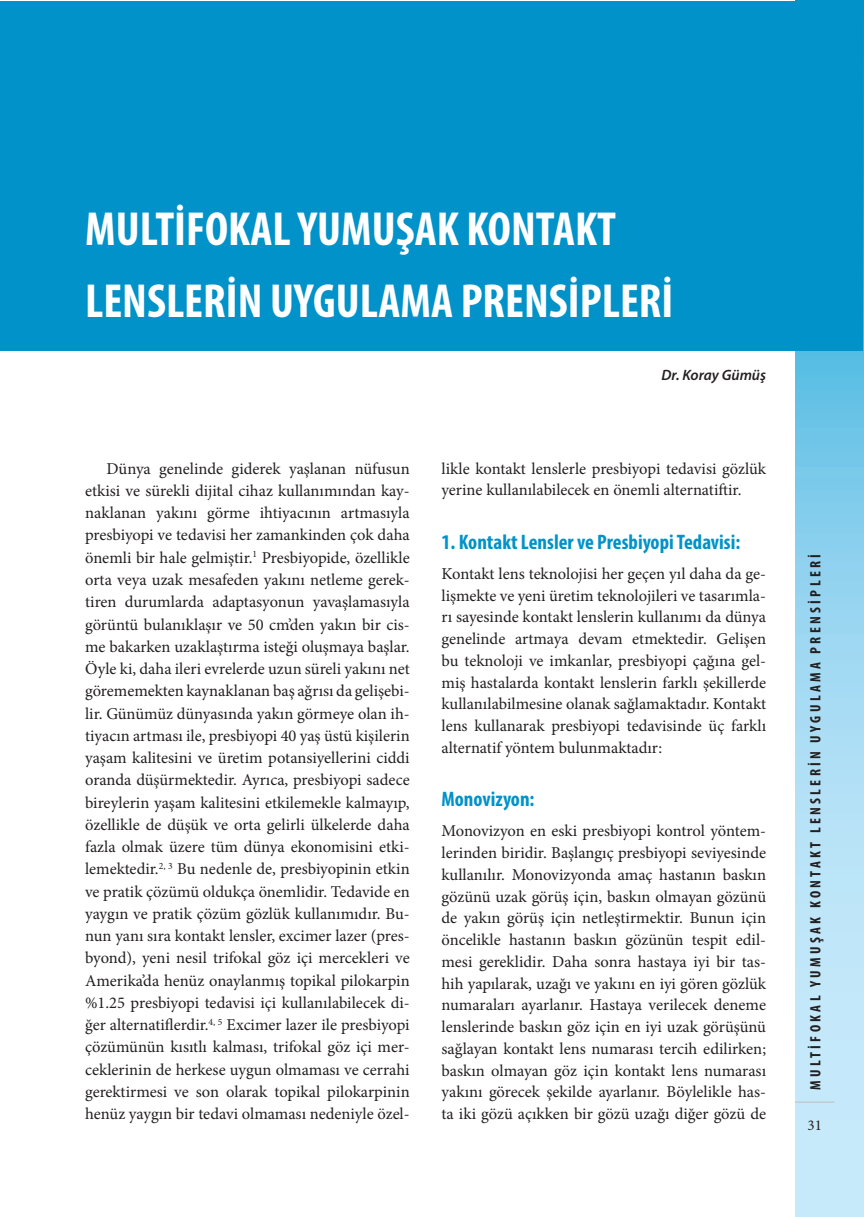
<style>
.page{position:relative;width:864px;height:1217px;background:#fff}
.page>*{position:absolute;margin:0;border:0;box-sizing:border-box;transform-origin:0 0}
.t1{font:700 condensed 48px "Myriad Pro";color:#fff}
.t2{font:700 condensed 21px "Myriad Pro";color:#0092c8}
.t3{font:16.5px/22.2px "Minion Pro";color:#231f20;text-align:justify}
.t4{font:700 condensed 15px "Myriad Pro";letter-spacing:.22em;color:#231f20}
.t5{font:italic 600 15px "Myriad Pro";color:#231f20}
.t6{font:15px "Minion Pro";color:#231f20}
</style>
<div class="page">
<svg style="left:794px;top:0;width:69px;height:1216px;background:#a4dbf3"></svg>
<hr style="left:794px;top:1101px;width:40px;height:1px;background:#bcbdc0">
<div style="left:1px;top:1px;width:861px;height:349px;background:#0092c8"></div>
<h1 class="t1" style="left:85px;top:199px;width:21px">MULTİ</h1>
<h1 class="t1" style="left:186px;top:199px;width:41px">FOKAL</h1>
<h1 class="t1" style="left:298px;top:199px;width:25px">YUMU</h1>
<h1 class="t1" style="left:396px;top:199px;width:93px">ŞAK KONTAKT</h1>
<h1 class="t1" style="left:85px;top:271px;width:21px">LENSLERİN</h1>
<h1 class="t1" style="left:270px;top:271px;width:24px">UYGULAMA</h1>
<h1 class="t1" style="left:460px;top:271px;width:42px">PRENSİ</h1>
<h1 class="t1" style="left:579px;top:271px;width:40px">PLERİ</h1>
<p class="t5" style="left:661px;top:366px;width:106px">Dr. Koray Gümüş</p>
<p class="t3" style="left:85px;top:457px;width:326px;text-indent:21px">Dünya genelinde giderek yaşlanan nüfusun etkisi ve sürekli dijital cihaz kullanımından kay&shy;naklanan yakını görme ihtiyacının artmasıyla presbiyopi ve tedavisi her zamankinden çok daha önemli bir hale gelmiştir.<sup>1</sup> Presbiyopide, özellikle orta veya uzak mesafeden yakını netleme gerek&shy;tiren durumlarda adaptasyonun yavaşlamasıyla görüntü bulanıklaşır ve 50 cm’den yakın bir cis&shy;me bakarken uzaklaştırma isteği oluşmaya başlar.<br>Öyle ki, daha ileri evrelerde uzun süreli yakını net görememekten kaynaklanan baş ağrısı da gelişebi&shy;lir. Günümüz dünyasında yakın görmeye olan ih&shy;tiyacın artması ile, presbiyopi 40 yaş üstü kişilerin yaşam kalitesini ve üretim potansiyellerini ciddi oranda düşürmektedir. Ayrıca, presbiyopi sadece bireylerin yaşam kalitesini etkilemekle kalmayıp, özellikle de düşük ve orta gelirli ülkelerde daha fazla olmak üzere tüm dünya ekonomisini etki&shy;lemektedir.<sup>2,</sup> <sup>3</sup> Bu nedenle de, presbiyopinin etkin ve pratik çözümü oldukça önemlidir. Tedavide en yaygın ve pratik çözüm gözlük kullanımıdır. Bu&shy;nun yanı sıra kontakt lensler, excimer lazer (pres&shy;byond), yeni nesil trifokal göz içi mercekleri ve Amerika’da henüz onaylanmış topikal pilokarpin %1.25 presbiyopi tedavisi içi kullanılabilecek di&shy;ğer alternatiflerdir.<sup>4,</sup> <sup>5</sup> Excimer lazer ile presbiyopi çözümünün kısıtlı kalması, trifokal göz içi mer&shy;ceklerinin de herkese uygun olmaması ve cerrahi gerektirmesi ve son olarak topikal pilokarpinin henüz yaygın bir tedavi olmaması nedeniyle özel-</p>
<p class="t3" style="left:441px;top:457px;width:326px;line-height:21.8px">likle kontakt lenslerle presbiyopi tedavisi gözlük yerine kullanılabilecek en önemli alternatiftir.</p>
<p class="t2" style="left:441px;top:528px;width:300px">1. Kontakt Lensler ve Presbiyopi Tedavisi:</p>
<p class="t3" style="left:441px;top:562px;width:326px;line-height:21.8px">Kontakt lens teknolojisi her geçen yıl daha da ge&shy;lişmekte ve yeni üretim teknolojileri ve tasarımla&shy;rı sayesinde kontakt lenslerin kullanımı da dünya genelinde artmaya devam etmektedir. Gelişen bu teknoloji ve imkanlar, presbiyopi çağına gel&shy;miş hastalarda kontakt lenslerin farklı şekillerde kullanılabilmesine olanak sağlamaktadır. Kontakt lens kullanarak presbiyopi tedavisinde üç farklı alternatif yöntem bulunmaktadır:</p>
<p class="t2" style="left:441px;top:785px;width:94px">Monovizyon:</p>
<p class="t3" style="left:441px;top:820px;width:326px;line-height:21.8px">Monovizyon en eski presbiyopi kontrol yöntem&shy;lerinden biridir. Başlangıç presbiyopi seviyesinde kullanılır. Monovizyonda amaç hastanın baskın gözünü uzak görüş için, baskın olmayan gözünü de yakın görüş için netleştirmektir. Bunun için öncelikle hastanın baskın gözünün tespit edil&shy;mesi gereklidir. Daha sonra hastaya iyi bir tas&shy;hih yapılarak, uzağı ve yakını en iyi gören gözlük numaraları ayarlanır. Hastaya verilecek deneme lenslerinde baskın göz için en iyi uzak görüşünü sağlayan kontakt lens numarası tercih edilirken; baskın olmayan göz için kontakt lens numarası yakını görecek şekilde ayarlanır. Böylelikle has&shy;ta iki gözü açıkken bir gözü uzağı diğer gözü de</p>
<p class="t4" style="left:805px;top:1089px;width:537px;rotate:-90deg">MULTİFOKAL YUMUŞAK KONTAKT LENSLERİN UYGULAMA PRENSİPLERİ</p>
<p class="t6" style="left:807px;top:1114px;width:16px">31</p>
</div>
